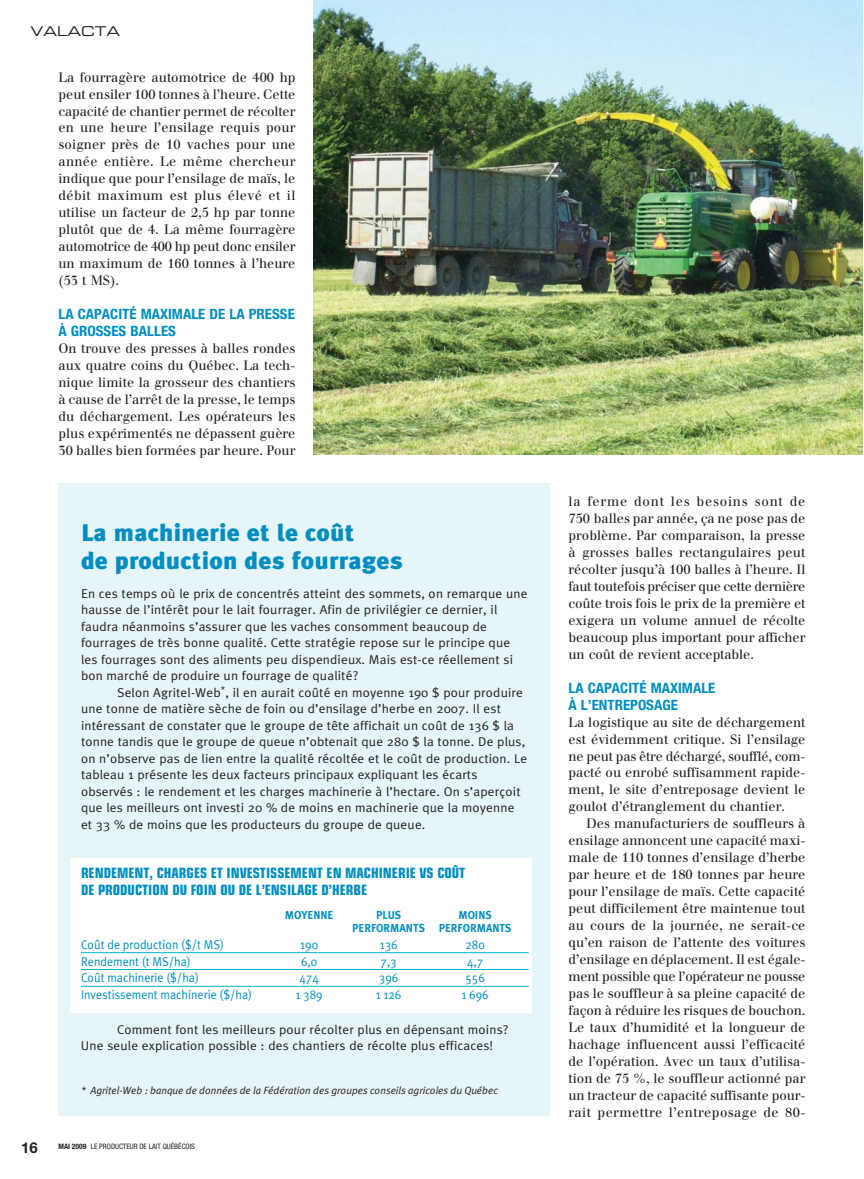
<style>
.page{position:relative;width:864px;height:1179px;background:#fff}
.page>*{position:absolute;margin:0;border:0;box-sizing:border-box;transform-origin:0 0}
.t1{font:900 24px/28.5px "Meta Plus";letter-spacing:.01em;color:#008ec1;scale:1.05 1}
.t2{font:700 15px "Helvetica Neue";color:#231f20}
.t3{font:700 condensed 14.25px/16.5px "Eurostile";color:#008ec1}
.t4{font:700 condensed 14.25px/17px "Helvetica Neue";color:#008ec1;scale:1.05 1}
.t5{font:13.5px "Eurostile Extended Two";color:#231f20}
.t6{font:13.35px/17px "Walbaum";color:#231f20;text-align:justify}
.t7{font:12.75px/16.5px "Meta Plus Normal";letter-spacing:.01em;color:#231f20;scale:1.05 1}
.t8{font:12.75px "Meta Plus Normal";color:#008ec1;scale:.95 1}
.t9{font:700 11.55px/12.5px "Meta Plus";color:#008ec1;scale:.95 1}
.t10{font:italic 10.5px "Meta Plus Normal";color:#231f20}
.t11{font:condensed 7.5px "Helvetica Neue";color:#231f20}
.s1{font-weight:700}
</style>
<div class="page">
<div style="left:58px;top:484px;width:492px;height:632px;background:#e6f5f7"></div>
<div style="left:71px;top:858px;width:461px;height:155px;background:#fff"></div>
<img style="left:314px;top:0;width:549px;height:454px">
<hr style="left:81px;top:952px;width:448px;height:1px;background:#00b4cd">
<hr style="left:81px;top:969px;width:448px;height:1px;background:#00b4cd">
<hr style="left:81px;top:986px;width:448px;height:1px;background:#00b4cd">
<p class="t5" style="left:30px;top:27px;width:91px">VALACTA</p>
<p class="t6" style="left:58px;top:70px;width:239px">La fourragère automotrice de 400 hp peut ensiler 100 tonnes à l’heure. Cette capacité de chantier permet de récolter en une heure l’ensilage requis pour soigner près de 10 vaches pour une année entière. Le même chercheur indique que pour l’ensilage de maïs, le débit maximum est plus élevé et il utilise un facteur de 2,5 hp par tonne plutôt que de 4. La même fourragère automotrice de 400 hp peut donc ensiler un maximum de 160 tonnes à l’heure (53 t MS).</p>
<p class="t4" style="left:58px;top:307px;width:227px">LA CAPACITÉ MAXIMALE DE LA PRESSE<br>À GROSSES BALLES</p>
<p class="t6" style="left:58px;top:341px;width:239px">On trouve des presses à balles rondes aux quatre coins du Québec. La tech&shy;nique limite la grosseur des chantiers à cause de l’arrêt de la presse, le temps du déchargement. Les opérateurs les plus expérimentés ne dépassent guère 30 balles bien formées par heure. Pour</p>
<h1 class="t1" style="left:81px;top:519px;width:308px">La machinerie et le coût<br>de production des fourrages</h1>
<p class="t7" style="left:81px;top:587px;width:427px">En ces temps où le prix de concentrés atteint des sommets, on remarque une hausse de l’intérêt pour le lait fourrager. Afin de privilégier ce dernier, il faudra néanmoins s’assurer que les vaches consomment beaucoup de fourrages de très bonne qualité. Cette stratégie repose sur le principe que les fourrages sont des aliments peu dispendieux. Mais est-ce réellement si bon marché de produire un fourrage de qualité?</p>
<p class="t7" style="left:81px;top:686px;width:426px;text-indent:36px">Selon Agritel-Web<sup>*</sup>, il en aurait coûté en moyenne 190 $ pour produire une tonne de matière sèche de foin ou d’ensilage d’herbe en 2007. Il est intéressant de constater que le groupe de tête affichait un coût de 136 $ la tonne tandis que le groupe de queue n’obtenait que 280 $ la tonne. De plus, on n’observe pas de lien entre la qualité récoltée et le coût de production. Le tableau 1 présente les deux facteurs principaux expliquant les écarts observés : le rendement et les charges machinerie à l’hectare. On s’aperçoit que les meilleurs ont investi 20 % de moins en machinerie que la moyenne et 33 % de moins que les producteurs du groupe de queue.</p>
<p class="t3" style="left:81px;top:866px;width:386px">RENDEMENT, CHARGES ET INVESTISSEMENT EN MACHINERIE VS COÛT<br>DE PRODUCTION DU FOIN OU DE L’ENSILAGE D’HERBE</p>
<p class="t9" style="left:285px;top:910px;width:53px">MOYENNE</p>
<p class="t9" style="left:376px;top:910px;width:28px">PLUS</p>
<p class="t9" style="left:352px;top:910px;width:169px;text-indent:106px">MOINS<br>PERFORMANTS PERFORMANTS</p>
<p class="t2" style="left:21px;top:1142px;width:18px">16</p>
<p class="t8" style="left:81px;top:940px;width:152px">Coût de production ($/t MS)</p>
<p class="t8" style="left:300px;top:940px;width:20px">190</p>
<p class="t8" style="left:380px;top:940px;width:20px">136</p>
<p class="t8" style="left:465px;top:940px;width:22px">280</p>
<p class="t8" style="left:81px;top:956px;width:117px">Rendement (t MS/ha)</p>
<p class="t8" style="left:301px;top:956px;width:19px">6,0</p>
<p class="t8" style="left:381px;top:956px;width:19px">7,3</p>
<p class="t8" style="left:467px;top:956px;width:19px">4,7</p>
<p class="t8" style="left:81px;top:973px;width:126px">Coût machinerie ($/ha)</p>
<p class="t8" style="left:299px;top:973px;width:22px">474</p>
<p class="t8" style="left:379px;top:973px;width:22px">396</p>
<p class="t8" style="left:465px;top:973px;width:22px">556</p>
<p class="t8" style="left:81px;top:990px;width:182px">Investissement machinerie ($/ha)</p>
<p class="t8" style="left:296px;top:990px;width:30px">1 389</p>
<p class="t8" style="left:376px;top:990px;width:28px">1 126</p>
<p class="t8" style="left:462px;top:990px;width:30px">1 696</p>
<p class="t7" style="left:81px;top:1023px;width:409px;text-indent:36px">Comment font les meilleurs pour récolter plus en dépensant moins?<br>Une seule explication possible : des chantiers de récolte plus efficaces!</p>
<p class="t10" style="left:81px;top:1085px;width:418px">* Agritel-Web : banque de données de la Fédération des groupes conseils agricoles du Québec</p>
<p class="t11" style="left:58px;top:1143px;width:138px"><span class="s1">MAI 2009</span> LE PRODUCTEUR DE LAIT QUÉBÉCOIS</p>
<p class="t6" style="left:569px;top:494px;width:239px">la ferme dont les besoins sont de 750 balles par année, ça ne pose pas de problème. Par comparaison, la presse à grosses balles rectangulaires peut récolter jusqu’à 100 balles à l’heure. Il faut toutefois préciser que cette dernière coûte trois fois le prix de la première et exigera un volume annuel de récolte beaucoup plus important pour afficher un coût de revient acceptable.</p>
<p class="t4" style="left:568px;top:680px;width:141px">LA CAPACITÉ MAXIMALE<br>À L’ENTREPOSAGE</p>
<p class="t6" style="left:568px;top:715px;width:239px">La logistique au site de déchargement est évidemment critique. Si l’ensilage ne peut pas être déchargé, soufflé, com&shy;pacté ou enrobé suffisamment rapide&shy;ment, le site d’entreposage devient le goulot d’étranglement du chantier.</p>
<p class="t6" style="left:568px;top:817px;width:239px;text-indent:18px">Des manufacturiers de souffleurs à ensilage annoncent une capacité maxi&shy;male de 110 tonnes d’ensilage d’herbe par heure et de 180 tonnes par heure pour l’ensilage de maïs. Cette capacité peut difficilement être maintenue tout au cours de la journée, ne serait-ce qu’en raison de l’attente des voitures d’ensilage en déplacement. Il est égale&shy;ment possible que l’opérateur ne pousse pas le souffleur à sa pleine capacité de façon à réduire les risques de bouchon.<br>Le taux d’humidité et la longueur de hachage influencent aussi l’efficacité de l’opération. Avec un taux d’utilisa&shy;tion de 75 %, le souffleur actionné par un tracteur de capacité suffisante pour&shy;rait permettre l’entreposage de 80-</p>
</div>
